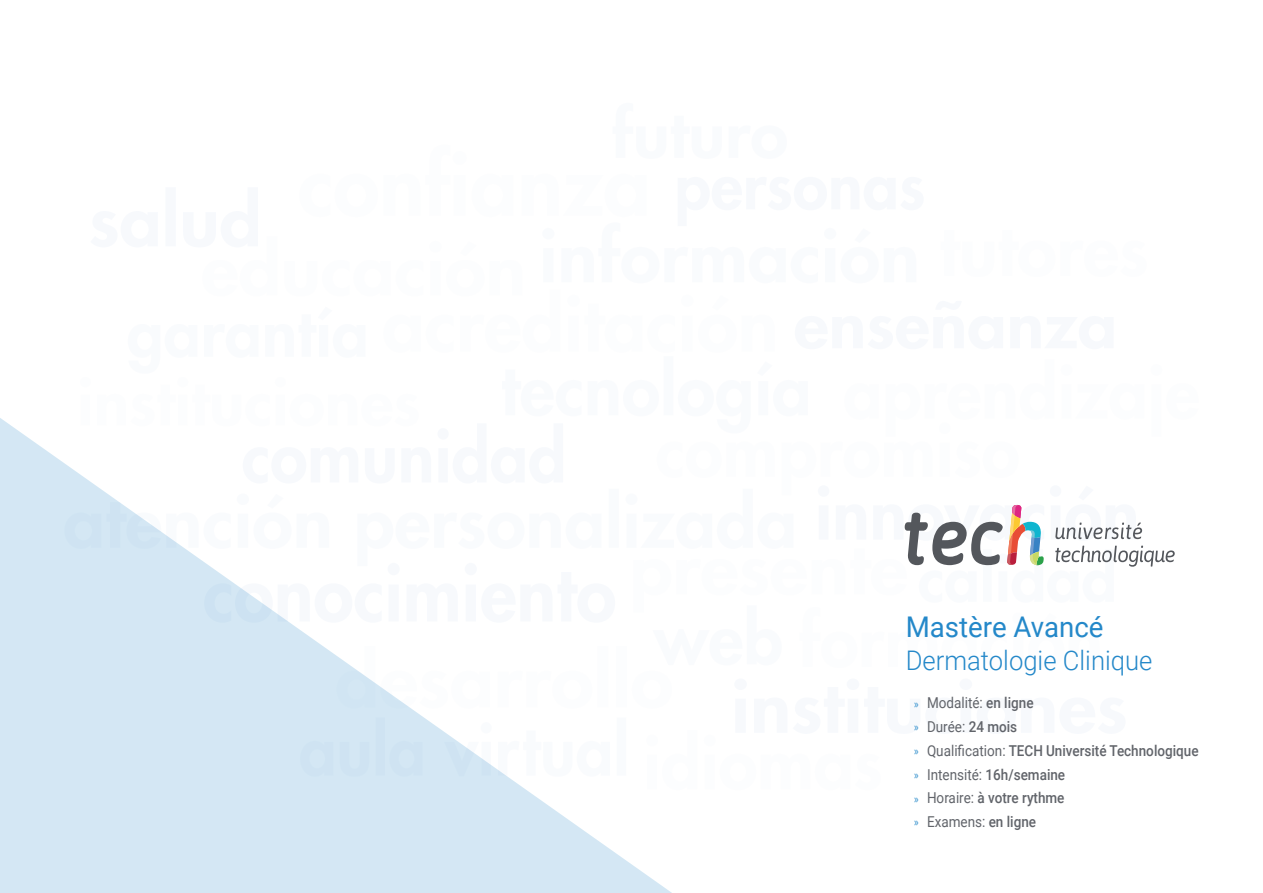
<style>
.page{position:relative;width:1263px;height:893px;background:#fff}
.page>*{position:absolute;margin:0;border:0;box-sizing:border-box;transform-origin:0 0}
.t1{font:28.5px "Roboto";color:#2488c9}
.t2{font:300 27px "Roboto";color:#2488c9;scale:.95 1}
.t3{font:500 15px/23.7px "Roboto";color:#61646a;scale:.9 1}
.s1{font-family:"Myriad Pro";font-weight:400;font-size:12px;color:#2488c9}
.s2{font-weight:400}
</style>
<div class="page">
<svg style="left:0;top:418px;width:672px;height:475px;background:#d8e9f5"></svg>
<svg style="left:64px;top:418px;width:1111px;height:372px"></svg>
<h1 class="t1" style="left:906px;top:607px;width:199px">Mastère Avancé</h1>
<h2 class="t2" style="left:906px;top:641px;width:261px">Dermatologie Clinique</h2>
<p class="t3" style="left:914px;top:691px;width:317px"><span class="s1">»</span> <span class="s2">Modalité:</span> en ligne<br><span class="s1">»</span> <span class="s2">Durée:</span> 24 mois<br><span class="s1">»</span> <span class="s2">Qualification:</span> TECH Université Technologique <span class="s1">»</span> <span class="s2">Intensité:</span> 16h/semaine<br><span class="s1">»</span> <span class="s2">Horaire:</span> à votre rythme<br><span class="s1">»</span> <span class="s2">Examens:</span> en ligne</p>
</div>
